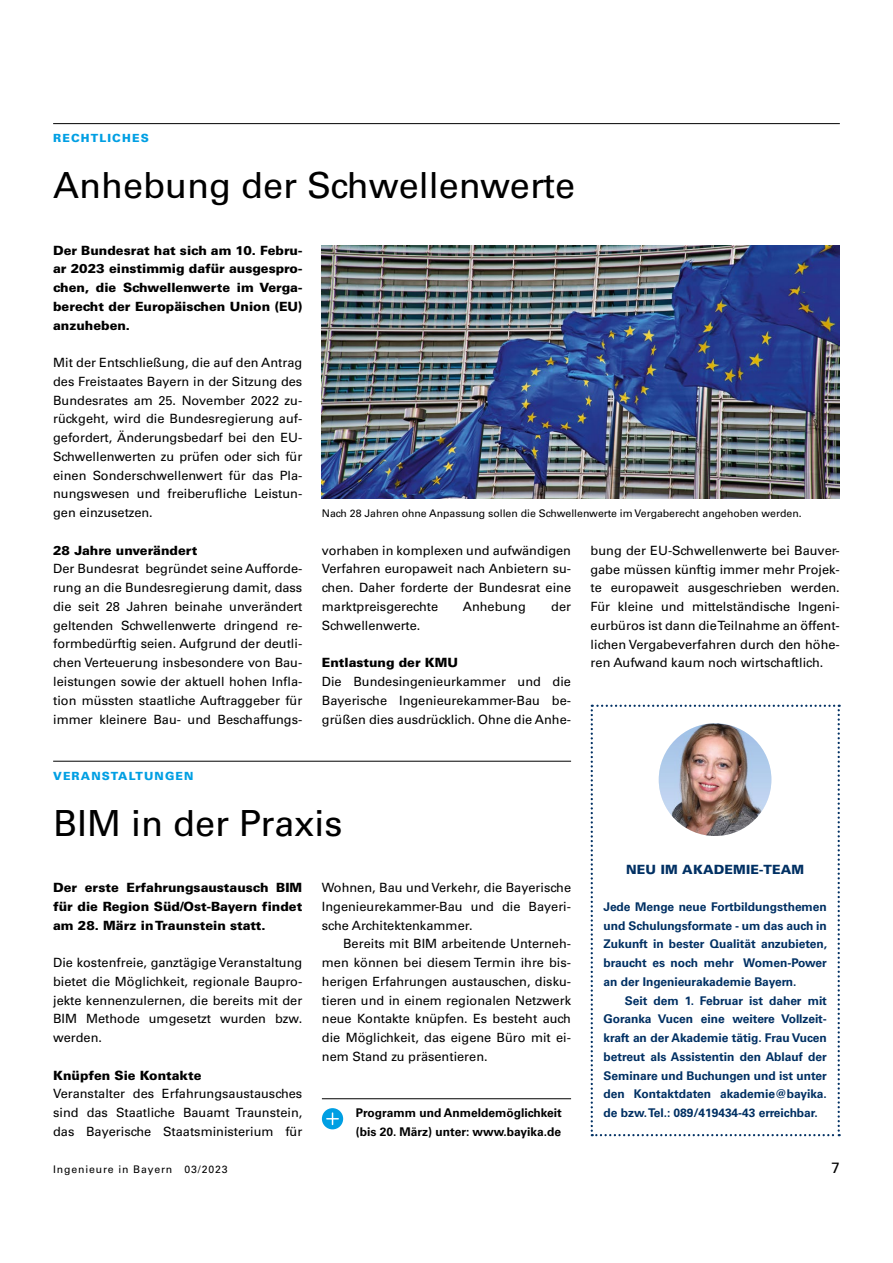
<style>
.page{position:relative;width:893px;height:1263px;background:#fff}
.page>*{position:absolute;margin:0;border:0;box-sizing:border-box;transform-origin:0 0}
.t1{font:36px "Univers LT Std";color:#000}
.t2{font:15px "Univers LT Std";color:#000}
.t3{font:12.75px/18.8px "Univers LT Std";color:#000;text-align:justify}
.t4{font:900 12.75px/18.8px "Univers LT Std";color:#000;text-align:justify}
.t5{font:900 12.75px "Univers LT Std";letter-spacing:.01em;color:#003063}
.t6{font:700 12px "Univers LT Std";color:#003063}
.t7{font:700 12px/18.8px "Univers LT Std";color:#000}
.t8{font:900 11.25px "Univers LT Std";letter-spacing:.1em;color:#009fe3}
.t9{font:10.5px "Univers LT Std";color:#000}
.t10{font:10.5px "Univers LT Std";letter-spacing:.08em;color:#000}
.s1{font-weight:900}
</style>
<div class="page">
<hr style="left:53px;top:123px;width:787px;height:1px;background:#000">
<hr style="left:322px;top:1098px;width:249px;height:1px;background:#000">
<svg style="left:591px;top:705px;width:249px;height:431px"></svg>
<img style="left:659px;top:723px;width:112px;height:113px;border-radius:56px">
<hr style="left:53px;top:761px;width:518px;height:1px;background:#000">
<img style="left:322px;top:246px;width:518px;height:252px">
<svg style="left:322px;top:1108px;width:21px;height:21px"></svg>
<p class="t8" style="left:53px;top:131px;width:97px">RECHTLICHES</p>
<p class="t1" style="left:53px;top:164px;width:523px">Anhebung der Schwellenwerte</p>
<p class="t4" style="left:53px;top:240px;width:251px">Der Bundesrat hat sich am 10. Febru&shy;ar 2023 einstimmig dafür ausgespro&shy;chen, die Schwellenwerte im Verga&shy;berecht der Europäischen Union (EU) anzuheben.</p>
<p class="t3" style="left:53px;top:353px;width:251px">Mit der Entschließung, die auf den Antrag des Freistaates Bayern in der Sitzung des Bundesrates am 25. November 2022 zu&shy;rückgeht, wird die Bundesregierung auf&shy;gefordert, Änderungsbedarf bei den EU-Schwellenwerten zu prüfen oder sich für einen Sonderschwellenwert für das Pla&shy;nungswesen und freiberufliche Leistun&shy;gen einzusetzen.</p>
<p class="t3" style="left:53px;top:541px;width:251px;text-align:left"><span class="s1">28 Jahre unverändert<br></span>Der Bundesrat begründet seine Aufforde&shy;rung an die Bundesregierung damit, dass die seit 28 Jahren beinahe unverändert geltenden Schwellenwerte dringend re&shy;formbedürftig seien. Aufgrund der deutli&shy;chen Verteuerung insbesondere von Bau&shy;leistungen sowie der aktuell hohen Infla&shy;tion müssten staatliche Auftraggeber für immer kleinere Bau- und Beschaffungs-</p>
<p class="t3" style="left:322px;top:541px;width:251px">vorhaben in komplexen und aufwändigen Verfahren europaweit nach Anbietern su&shy;chen. Daher forderte der Bundesrat eine marktpreisgerechte</p>
<p class="t9" style="left:322px;top:507px;width:481px">Nach 28 Jahren ohne Anpassung sollen die Schwellenwerte im Vergaberecht angehoben werden.</p>
<p class="t3" style="left:591px;top:541px;width:251px">bung der EU-Schwellenwerte bei Bauver&shy;gabe müssen künftig immer mehr Projek&shy;te europaweit ausgeschrieben werden.<br>Für kleine und mittelständische Ingeni&shy;eurbüros ist dann die Teilnahme an öffent&shy;lichen Vergabeverfahren durch den höhe&shy;ren Aufwand kaum noch wirtschaftlich.</p>
<p class="t3" style="left:463px;top:597px;width:65px">Anhebung</p>
<p class="t3" style="left:551px;top:597px;width:21px">der</p>
<p class="t3" style="left:322px;top:616px;width:100px">Schwellenwerte.</p>
<p class="t3" style="left:322px;top:653px;width:251px;text-align:left"><span class="s1">Entlastung der KMU<br></span>Die Bundesingenieurkammer und die Bayerische Ingenieurekammer-Bau be&shy;grüßen dies ausdrücklich. Ohne die Anhe-</p>
<p class="t8" style="left:53px;top:768px;width:142px">VERANSTALTUNGEN</p>
<p class="t1" style="left:53px;top:802px;width:291px">BIM in der Praxis</p>
<p class="t4" style="left:53px;top:878px;width:251px">Der erste Erfahrungsaustausch BIM für die Region Süd/Ost-Bayern findet am 28. März in Traunstein statt.</p>
<p class="t3" style="left:53px;top:953px;width:251px">Die kostenfreie, ganztägige Veranstaltung bietet die Möglichkeit, regionale Baupro&shy;jekte kennenzulernen, die bereits mit der BIM Methode umgesetzt wurden bzw. werden.</p>
<p class="t3" style="left:53px;top:1066px;width:251px;text-align:left"><span class="s1">Knüpfen Sie Kontakte<br></span>Veranstalter des Erfahrungsaustausches sind das Staatliche Bauamt Traunstein, das Bayerische Staatsministerium für</p>
<p class="t3" style="left:322px;top:878px;width:251px">Wohnen, Bau und Verkehr, die Bayerische</p>
<p class="t3" style="left:322px;top:897px;width:251px">Ingenieurekammer-Bau und die Bayeri-</p>
<p class="t3" style="left:322px;top:916px;width:152px">sche Architektenkammer.</p>
<p class="t3" style="left:343px;top:935px;width:229px">Bereits mit BIM arbeitende Unterneh-</p>
<p class="t3" style="left:322px;top:953px;width:251px">men können bei diesem Termin ihre bis-</p>
<p class="t3" style="left:322px;top:972px;width:251px">herigen Erfahrungen austauschen, disku-</p>
<p class="t3" style="left:322px;top:991px;width:251px">tieren und in einem regionalen Netzwerk</p>
<p class="t3" style="left:322px;top:1010px;width:251px">neue Kontakte knüpfen. Es besteht auch</p>
<p class="t3" style="left:322px;top:1028px;width:251px">die Möglichkeit, das eigene Büro mit ei-</p>
<p class="t3" style="left:322px;top:1047px;width:167px">nem Stand zu präsentieren.</p>
<p class="t7" style="left:356px;top:1104px;width:207px">Programm und Anmeldemöglichkeit (bis 20. März) unter: www.bayika.de</p>
<p class="t5" style="left:626px;top:861px;width:180px">NEU IM AKADEMIE-TEAM</p>
<p class="t6" style="left:603px;top:900px;width:225px">Jede Menge neue Fortbildungsthemen</p>
<p class="t6" style="left:603px;top:918px;width:225px">und Schulungsformate - um das auch in</p>
<p class="t6" style="left:603px;top:937px;width:225px">Zukunft in bester Qualität anzubieten,</p>
<p class="t6" style="left:603px;top:956px;width:225px">braucht es noch mehr Women-Power</p>
<p class="t6" style="left:603px;top:975px;width:195px">an der Ingenieurakademie Bayern.</p>
<p class="t6" style="left:625px;top:993px;width:204px">Seit dem 1. Februar ist daher mit</p>
<p class="t6" style="left:603px;top:1012px;width:225px">Goranka Vucen eine weitere Vollzeit-</p>
<p class="t6" style="left:603px;top:1031px;width:225px">kraft an der Akademie tätig. Frau Vucen</p>
<p class="t6" style="left:603px;top:1050px;width:225px">betreut als Assistentin den Ablauf der</p>
<p class="t6" style="left:603px;top:1068px;width:225px">Seminare und Buchungen und ist unter</p>
<p class="t6" style="left:603px;top:1087px;width:225px">den Kontaktdaten akademie@bayika.</p>
<p class="t6" style="left:603px;top:1106px;width:216px">de bzw. Tel.: 089/419434-43 erreichbar.</p>
<p class="t10" style="left:53px;top:1163px;width:176px">Ingenieure in Bayern 03/2023</p>
<p class="t2" style="left:831px;top:1159px;width:10px">7</p>
</div>
